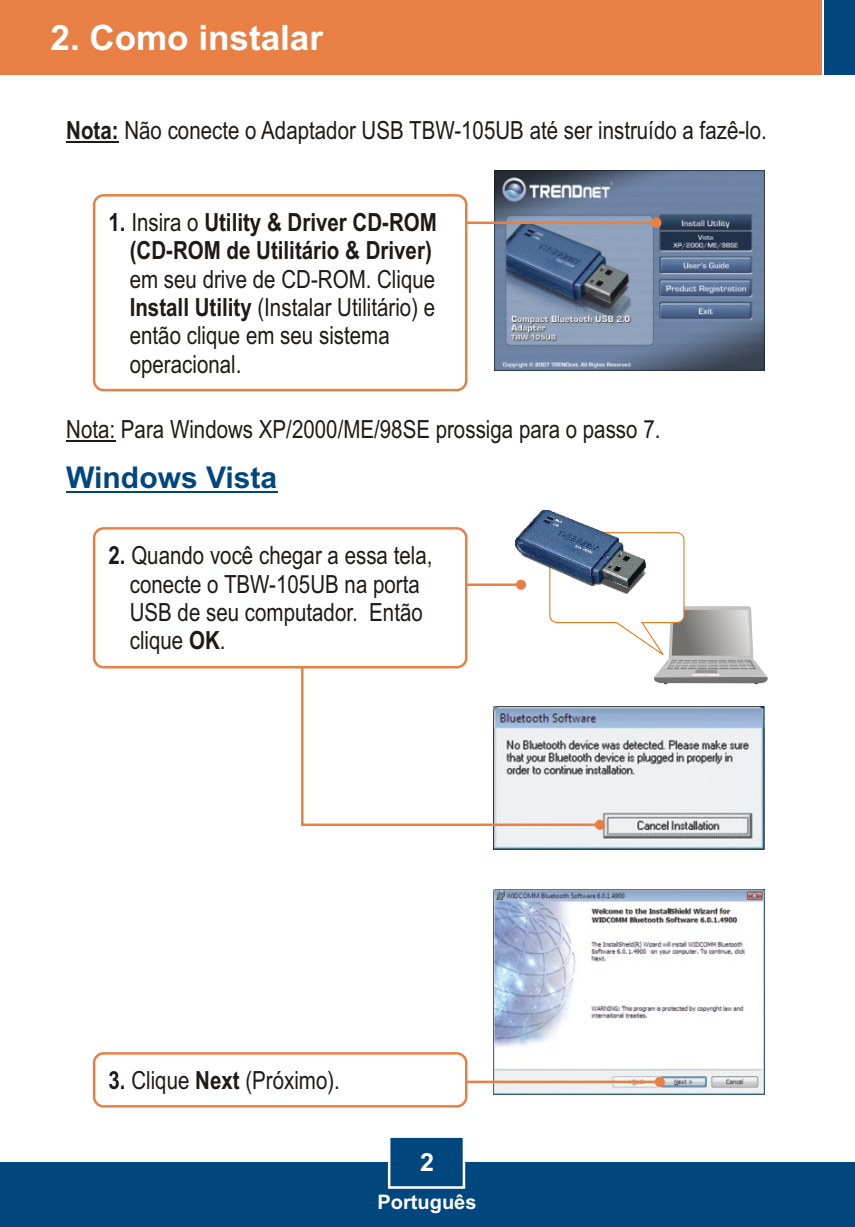
<style>
.page{position:relative;width:855px;height:1227px;background:#fff}
.page>*{position:absolute;margin:0;border:0;box-sizing:border-box;transform-origin:0 0}
.t1{font:700 35px "Arial";color:#fff}
.t2{font:700 30px "Arial";color:#004780}
.t3{font:25px/28.5px "Arial Narrow";color:#1f1a17}
.t4{font:700 25px/28.5px "Arial Narrow";color:#1f1a17;text-align:right}
.t5{font:700 25px "Arial";color:#fff}
.t6{font:700 20px "Arial";color:#fff}
.s1{font-weight:700}
.s2{font-weight:400}
</style>
<div class="page">
<img style="left:494px;top:171px;width:270px;height:199px">
<img style="left:493px;top:889px;width:270px;height:205px">
<img style="left:493px;top:707px;width:270px;height:142px">
<div style="left:0;top:1162px;width:854px;height:65px;background:#004780"></div>
<div style="left:0;top:0;width:821px;height:75px;background:#e88045"></div>
<div style="left:823px;top:0;width:31px;height:75px;background:#004780"></div>
<hr style="left:66px;top:440px;width:49px;height:1px;background:#1f1a17">
<svg style="left:387px;top:1137px;width:79px;height:52px"></svg>
<svg style="left:467px;top:218px;width:194px;height:10px;background:#ad9c9b"></svg>
<div style="left:93px;top:194px;width:374px;height:197px;background:#fff;border:3px solid #e88045;border-radius:9px"></div>
<hr style="left:66px;top:491px;width:211px;height:1px;background:#004780">
<svg style="left:467px;top:579px;width:48px;height:11px"></svg>
<svg style="left:549px;top:532px;width:218px;height:152px"></svg>
<svg style="left:301px;top:619px;width:303px;height:211px"></svg>
<div style="left:93px;top:527px;width:374px;height:141px;background:#fff;border:3px solid #e88045;border-radius:9px"></div>
<img style="left:515px;top:510px;width:131px;height:84px">
<svg style="left:467px;top:1076px;width:197px;height:11px"></svg>
<div style="left:93px;top:1052px;width:374px;height:55px;background:#fff;border:3px solid #e88045;border-radius:9px"></div>
<hr style="left:66px;top:141px;width:53px;height:2px;background:#1f1a17">
<h1 class="t1" style="left:50px;top:25px;width:274px">2. Como instalar</h1>
<p class="t3" style="left:66px;top:118px;width:702px"><span class="s1">Nota:</span> Não conecte o Adaptador USB TBW-105UB até ser instruído a fazê-lo.</p>
<p class="t4" style="left:108px;top:210px;width:330px">1. <span class="s2">Insira o</span> Utility &amp; Driver CD-ROM (CD-ROM de Utilitário &amp; Driver)</p>
<p class="t3" style="left:130px;top:267px;width:307px">em seu drive de CD-ROM. Clique<br><span class="s1">Install Utility</span> (Instalar Utilitário) e então clique em seu sistema operacional.</p>
<p class="t3" style="left:66px;top:417px;width:595px">Nota: Para Windows XP/2000/ME/98SE prossiga para o passo 7.</p>
<p class="t2" style="left:66px;top:466px;width:212px">Windows Vista</p>
<p class="t3" style="left:130px;top:543px;width:304px;text-indent:-21px"><span class="s1">2.</span> Quando você chegar a essa tela, conecte o TBW-105UB na porta<br>USB de seu computador. Então clique <span class="s1">OK</span>.</p>
<p class="t3" style="left:108px;top:1068px;width:233px"><span class="s1">3.</span> Clique <span class="s1">Next</span> (Próximo).</p>
<p class="t5" style="left:420px;top:1152px;width:15px">2</p>
<p class="t6" style="left:377px;top:1194px;width:100px">Português</p>
</div>
